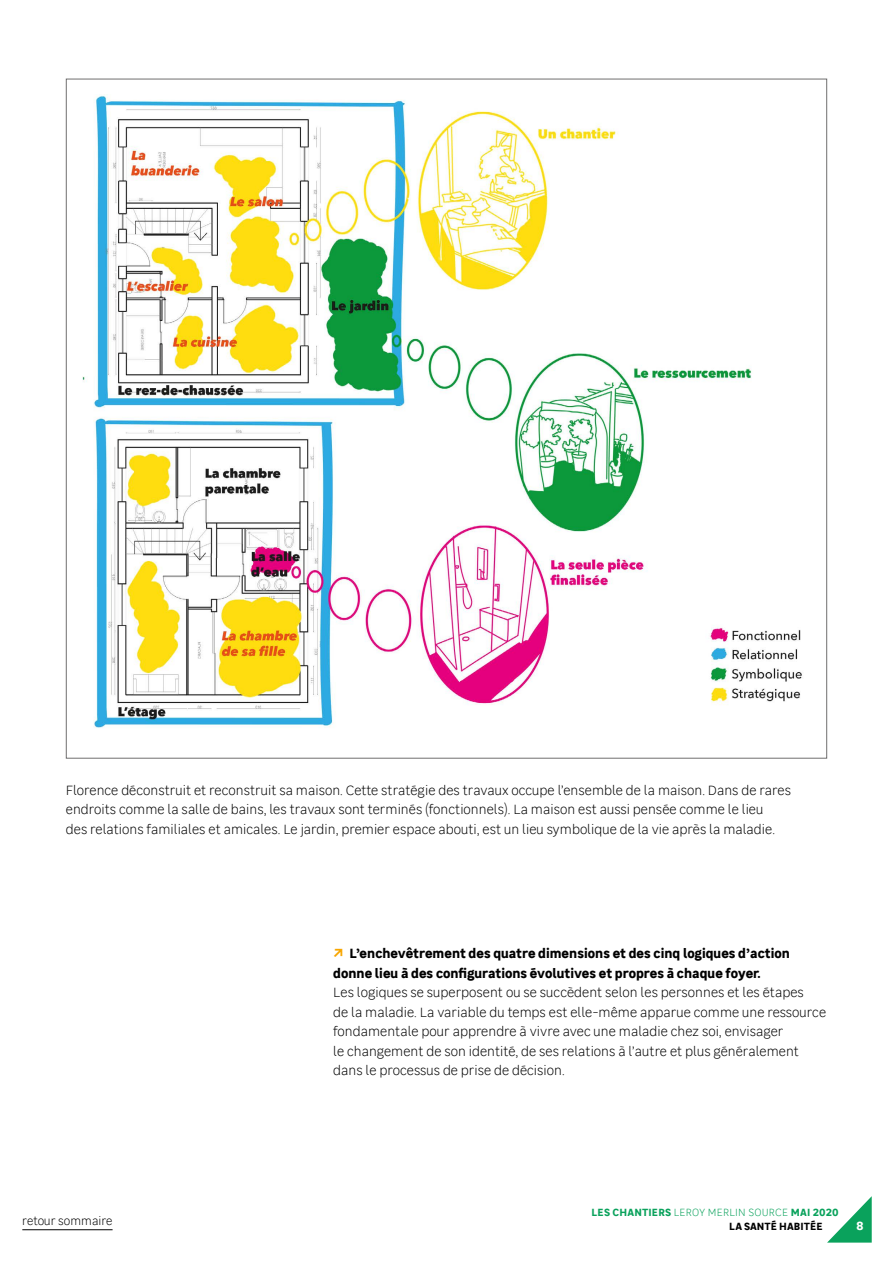
<style>
.page{position:relative;width:893px;height:1263px;background:#fff}
.page>*{position:absolute;margin:0;border:0;box-sizing:border-box;transform-origin:0 0}
.t1{font:300 13.5px/19.5px "Leroy Merlin Sans";color:#000}
.t2{font:700 13.5px/19.5px "Leroy Merlin Sans";color:#000}
.t3{font:300 12px "Leroy Merlin Sans";color:#000}
.t4{font:700 12px "Leroy Merlin Sans";color:#fff}
.t5{font:700 10.5px/13.5px "Leroy Merlin Sans";letter-spacing:.01em;color:#0aa25c}
.s1{color:#f7a600}
.s2{font-weight:300}
.s3{color:#000}
</style>
<div class="page">
<hr style="left:22px;top:1229px;width:91px;height:1px;background:#000">
<svg style="left:827px;top:1196px;width:45px;height:46px"></svg>
<img style="left:83px;top:94px;width:719px;height:634px">
<p class="t1" style="left:66px;top:780px;width:727px">Florence déconstruit et reconstruit sa maison. Cette stratégie des travaux occupe l’ensemble de la maison. Dans de rares endroits comme la salle de bains, les travaux sont terminés (fonctionnels). La maison est aussi pensée comme le lieu<br>des relations familiales et amicales. Le jardin, premier espace abouti, est un lieu symbolique de la vie après la maladie.</p>
<p class="t2" style="left:333px;top:943px;width:458px"><span class="s1">↗</span> L’enchevêtrement des quatre dimensions et des cinq logiques d’action donne lieu à des configurations évolutives et propres à chaque foyer.</p>
<p class="t1" style="left:333px;top:982px;width:494px">Les logiques se superposent ou se succèdent selon les personnes et les étapes<br>de la maladie. La variable du temps est elle-même apparue comme une ressource fondamentale pour apprendre à vivre avec une maladie chez soi, envisager<br>le changement de son identité, de ses relations à l’autre et plus généralement dans le processus de prise de décision.</p>
<p class="t3" style="left:22px;top:1213px;width:92px">retour sommaire</p>
<p class="t5" style="left:729px;top:1205px;width:111px;text-indent:-138px">LES CHANTIERS <span class="s2">LEROY MERLIN SOURCE</span> MAI 2020<br><span class="s3">LA SANTÉ HABITÉE</span></p>
<p class="t4" style="left:857px;top:1216px;width:9px">8</p>
</div>
